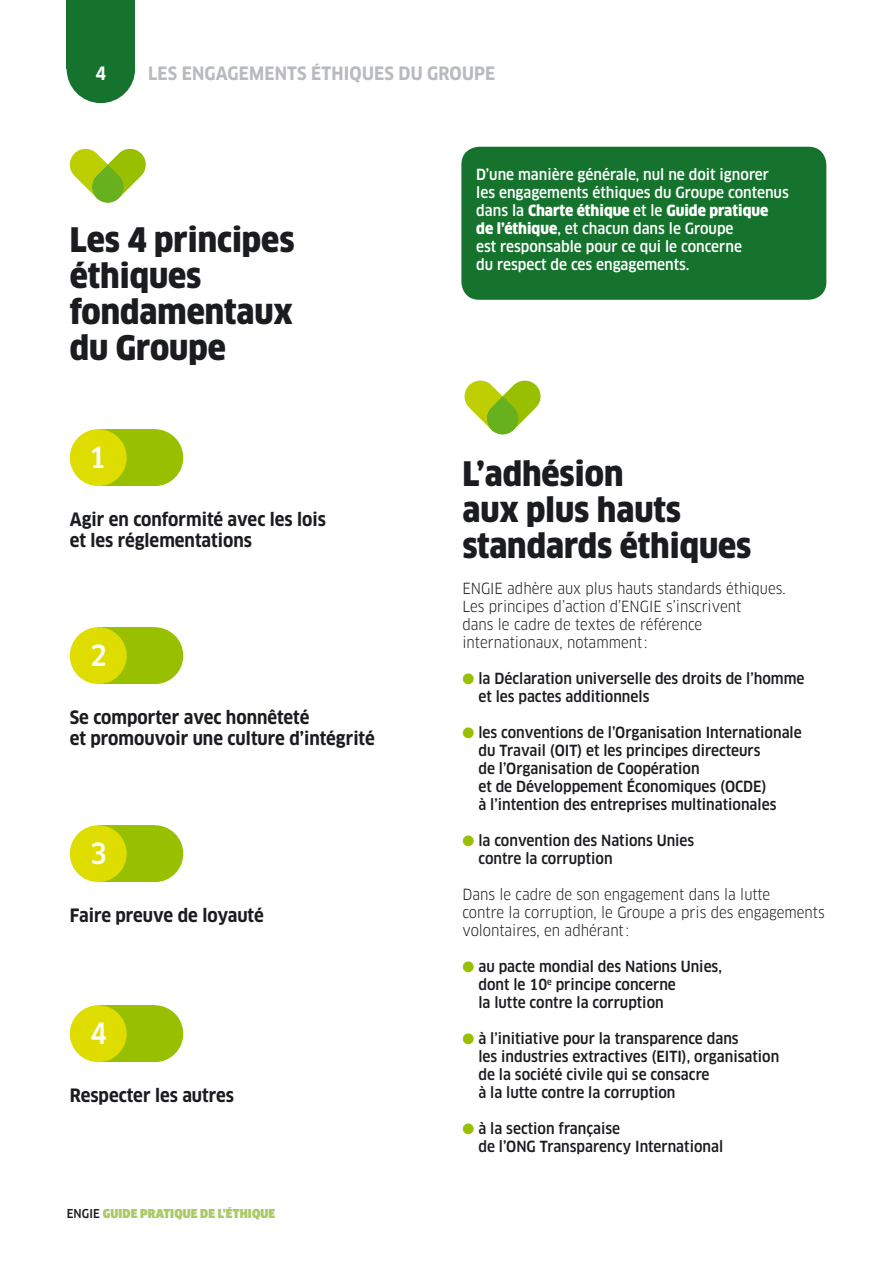
<style>
.page{position:relative;width:893px;height:1263px;background:#fff}
.page>*{position:absolute;margin:0;border:0;box-sizing:border-box;transform-origin:0 0}
.t1{font:900 condensed 33px/36px "Clan OT";color:#1b1c20}
.t2{font:500 condensed 28.5px "Clan OT";color:#fff}
.t3{font:700 condensed 18px/21.6px "Clan OT";color:#1b1c20}
.t4{font:700 condensed 18px "Clan OT";letter-spacing:.01em;color:#b8babd}
.t5{font:700 condensed 18px "Clan OT";color:#fff}
.t6{font:500 condensed 15px/18px "Clan OT";color:#1b1c20}
.t7{font:condensed 15px/18px "Clan OT";color:#1b1c20}
.t8{font:500 condensed 15px/18px "Clan OT";color:#fff}
.t9{font:900 condensed 12px "Clan OT";letter-spacing:.01em;color:#a8cb68}
.s1{font-weight:500;color:#1b1c20}
.s2{font-weight:900}
.s3{color:#98c000}
</style>
<div class="page">
<div style="left:67px;top:0;width:68px;height:69px;background:#15732d"></div>
<div style="left:67px;top:35px;width:68px;height:68px;background:#15732d;border-radius:50%"></div>
<div style="left:461px;top:147px;width:365px;height:153px;background:#15732d;border-radius:18px"></div>
<svg style="left:464px;top:380px;width:77px;height:55px"></svg>
<div style="left:98px;top:429px;width:57px;height:57px;background:#98c000"></div>
<div style="left:126px;top:429px;width:57px;height:57px;background:#98c000;border-radius:50%"></div>
<div style="left:70px;top:429px;width:57px;height:57px;background:#dfdd00;border-radius:50%"></div>
<div style="left:98px;top:627px;width:57px;height:57px;background:#98c000"></div>
<div style="left:126px;top:627px;width:57px;height:57px;background:#98c000;border-radius:50%"></div>
<div style="left:70px;top:627px;width:57px;height:57px;background:#dfdd00;border-radius:50%"></div>
<div style="left:98px;top:825px;width:57px;height:57px;background:#98c000"></div>
<div style="left:126px;top:825px;width:57px;height:57px;background:#98c000;border-radius:50%"></div>
<div style="left:70px;top:825px;width:57px;height:57px;background:#dfdd00;border-radius:50%"></div>
<div style="left:98px;top:1005px;width:57px;height:57px;background:#98c000"></div>
<div style="left:126px;top:1005px;width:57px;height:57px;background:#98c000;border-radius:50%"></div>
<div style="left:70px;top:1005px;width:57px;height:57px;background:#dfdd00;border-radius:50%"></div>
<svg style="left:69px;top:148px;width:77px;height:55px"></svg>
<p class="t5" style="left:96px;top:63px;width:12px">4</p>
<p class="t4" style="left:148px;top:63px;width:349px">LES ENGAGEMENTS ÉTHIQUES DU GROUPE</p>
<h1 class="t1" style="left:70px;top:222px;width:226px">Les 4 principes éthiques fondamentaux du Groupe</h1>
<h2 class="t2" style="left:89px;top:441px;width:18px">1</h2>
<p class="t3" style="left:70px;top:508px;width:258px">Agir en conformité avec les lois et les réglementations</p>
<h2 class="t2" style="left:90px;top:639px;width:18px">2</h2>
<p class="t3" style="left:70px;top:706px;width:307px">Se comporter avec honnêteté<br>et promouvoir une culture d’intégrité</p>
<h2 class="t2" style="left:90px;top:837px;width:18px">3</h2>
<p class="t3" style="left:70px;top:904px;width:195px">Faire preuve de loyauté</p>
<h2 class="t2" style="left:90px;top:1017px;width:18px">4</h2>
<p class="t3" style="left:70px;top:1084px;width:166px">Respecter les autres</p>
<p class="t9" style="left:67px;top:1207px;width:210px"><span class="s1">ENGIE</span> GUIDE PRATIQUE DE L’ÉTHIQUE</p>
<p class="t8" style="left:476px;top:166px;width:314px">D’une manière générale, nul ne doit ignorer les engagements éthiques du Groupe contenus dans la <span class="s2">Charte éthique</span> et le <span class="s2">Guide pratique de l’éthique</span>, et chacun dans le Groupe<br>est responsable pour ce qui le concerne<br>du respect de ces engagements.</p>
<h1 class="t1" style="left:462px;top:456px;width:291px">L’adhésion<br>aux plus hauts standards éthiques</h1>
<p class="t7" style="left:462px;top:579px;width:325px">ENGIE adhère aux plus hauts standards éthiques.<br>Les principes d’action d’ENGIE s’inscrivent<br>dans le cadre de textes de référence internationaux, notamment :</p>
<p class="t6" style="left:478px;top:670px;width:327px;text-indent:-16px"><span class="s3">●</span> la Déclaration universelle des droits de l’homme et les pactes additionnels</p>
<p class="t6" style="left:478px;top:724px;width:325px;text-indent:-16px"><span class="s3">●</span> les conventions de l’Organisation Internationale du Travail (OIT) et les principes directeurs<br>de l’Organisation de Coopération<br>et de Développement Économiques (OCDE)<br>à l’intention des entreprises multinationales</p>
<p class="t6" style="left:478px;top:832px;width:217px;text-indent:-16px"><span class="s3">●</span> la convention des Nations Unies contre la corruption</p>
<p class="t7" style="left:462px;top:885px;width:364px">Dans le cadre de son engagement dans la lutte<br>contre la corruption, le Groupe a pris des engagements volontaires, en adhérant :</p>
<p class="t6" style="left:478px;top:958px;width:245px;text-indent:-16px"><span class="s3">●</span> au pacte mondial des Nations Unies, dont le 10<sup>e</sup> principe concerne<br>la lutte contre la corruption</p>
<p class="t6" style="left:478px;top:1030px;width:302px;text-indent:-16px"><span class="s3">●</span> à l’initiative pour la transparence dans<br>les industries extractives (EITI), organisation de la société civile qui se consacre<br>à la lutte contre la corruption</p>
<p class="t6" style="left:478px;top:1120px;width:246px;text-indent:-16px"><span class="s3">●</span> à la section française<br>de l’ONG Transparency International</p>
</div>
